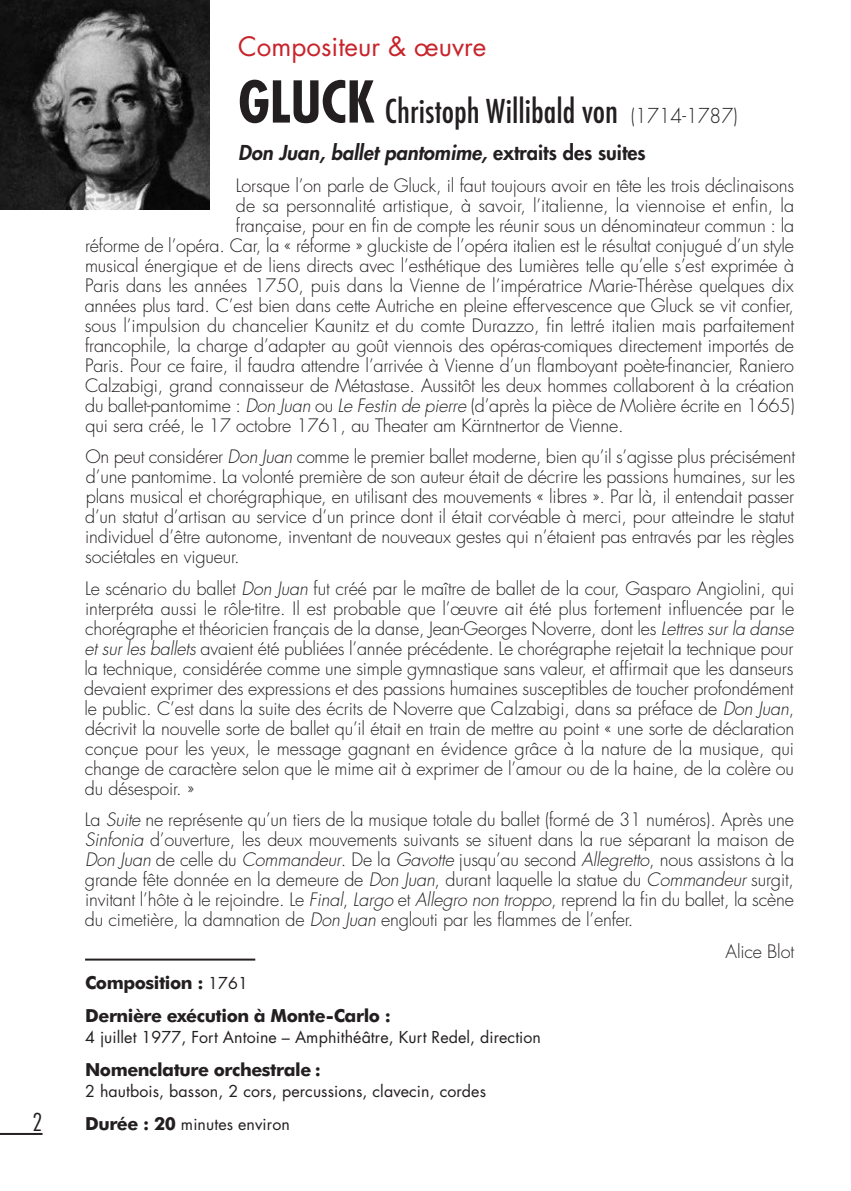
<style>
.page{position:relative;width:851px;height:1191px;background:#fff}
.page>*{position:absolute;margin:0;border:0;box-sizing:border-box;transform-origin:0 0}
.t1{font:500 condensed 32px "Futura";color:#231f20}
.t2{font:26px "Futura";color:#c8242b}
.t3{font:300 condensed 24px "Futura";color:#231f20}
.t4{font:italic 800 20px "Futura";color:#231f20}
.t5{font:300 18px/20px "Futura";letter-spacing:-.01em;color:#231f20;text-align:justify}
.t6{font:700 18px/33.2px "Futura BT";letter-spacing:-.025em;color:#231f20}
.t7{font:16px/32.6px "Futura";letter-spacing:.005em;color:#231f20}
.s1{font-weight:700;font-size:56px}
.s2{font-weight:300;font-stretch:normal;font-size:20px}
.s3{font-style:normal}
.s4{font-style:italic}
.s5{font-family:"Futura";font-weight:400;font-size:16px}
.s6{font-family:"Futura BT";font-weight:700;font-size:18px}
</style>
<div class="page">
<hr style="left:0;top:1133px;width:43px;height:2px;background:#231f20">
<img style="left:0;top:0;width:210px;height:210px">
<hr style="left:85px;top:958px;width:170px;height:2px;background:#231f20">
<h3 class="t3" style="left:33px;top:1111px;width:11px">2</h3>
<h2 class="t2" style="left:238px;top:34px;width:249px">Compositeur &amp; œuvre</h2>
<h1 class="t1" style="left:238px;top:93px;width:501px"><span class="s1">GLUCK</span> Christoph Willibald von <span class="s2">(1714-1787)</span></h1>
<p class="t4" style="left:238px;top:143px;width:409px">Don Juan, ballet pantomime, <span class="s3">extraits des suites</span></p>
<p class="t5" style="left:236px;top:177px;width:559px">Lorsque l’on parle de Gluck, il faut toujours avoir en tête les trois déclinaisons</p>
<p class="t5" style="left:236px;top:197px;width:559px">de sa personnalité artistique, à savoir, l’italienne, la viennoise et enfin, la</p>
<p class="t5" style="left:236px;top:217px;width:559px">française, pour en fin de compte les réunir sous un dénominateur commun : la</p>
<p class="t5" style="left:85px;top:237px;width:710px">réforme de l’opéra. Car, la « réforme » gluckiste de l’opéra italien est le résultat conjugué d’un style</p>
<p class="t5" style="left:85px;top:257px;width:710px">musical énergique et de liens directs avec l’esthétique des Lumières telle qu’elle s’est exprimée à</p>
<p class="t5" style="left:85px;top:277px;width:710px">Paris dans les années 1750, puis dans la Vienne de l’impératrice Marie-Thérèse quelques dix</p>
<p class="t5" style="left:85px;top:297px;width:710px">années plus tard. C’est bien dans cette Autriche en pleine effervescence que Gluck se vit confier,</p>
<p class="t5" style="left:85px;top:317px;width:710px">sous l’impulsion du chancelier Kaunitz et du comte Durazzo, fin lettré italien mais parfaitement</p>
<p class="t5" style="left:85px;top:337px;width:710px">francophile, la charge d’adapter au goût viennois des opéras-comiques directement importés de</p>
<p class="t5" style="left:85px;top:357px;width:710px">Paris. Pour ce faire, il faudra attendre l’arrivée à Vienne d’un flamboyant poète-financier, Raniero</p>
<p class="t5" style="left:85px;top:377px;width:710px">Calzabigi, grand connaisseur de Métastase. Aussitôt les deux hommes collaborent à la création</p>
<p class="t5" style="left:85px;top:397px;width:711px">du ballet-pantomime : <span class="s4">Don Juan</span> ou <span class="s4">Le Festin de pierre</span> (d’après la pièce de Molière écrite en 1665)</p>
<p class="t5" style="left:85px;top:417px;width:539px">qui sera créé, le 17 octobre 1761, au Theater am Kärntnertor de Vienne.</p>
<p class="t5" style="left:85px;top:448px;width:711px">On peut considérer <span class="s4">Don Juan</span> comme le premier ballet moderne, bien qu’il s’agisse plus précisément d’une pantomime. La volonté première de son auteur était de décrire les passions humaines, sur les plans musical et chorégraphique, en utilisant des mouvements « libres ». Par là, il entendait passer d’un statut d’artisan au service d’un prince dont il était corvéable à merci, pour atteindre le statut individuel d’être autonome, inventant de nouveaux gestes qui n’étaient pas entravés par les règles sociétales en vigueur.</p>
<p class="t5" style="left:84px;top:579px;width:711px">Le scénario du ballet <span class="s4">Don Juan</span> fut créé par le maître de ballet de la cour, Gasparo Angiolini, qui interpréta aussi le rôle-titre. Il est probable que l’œuvre ait été plus fortement influencée par le chorégraphe et théoricien français de la danse, Jean-Georges Noverre, dont les <span class="s4">Lettres sur la danse et sur les ballets</span> avaient été publiées l’année précédente. Le chorégraphe rejetait la technique pour la technique, considérée comme une simple gymnastique sans valeur, et affirmait que les danseurs devaient exprimer des expressions et des passions humaines susceptibles de toucher profondément le public. C’est dans la suite des écrits de Noverre que Calzabigi, dans sa préface de <span class="s4">Don Juan</span>, décrivit la nouvelle sorte de ballet qu’il était en train de mettre au point « une sorte de déclaration conçue pour les yeux, le message gagnant en évidence grâce à la nature de la musique, qui change de caractère selon que le mime ait à exprimer de l’amour ou de la haine, de la colère ou du désespoir. »</p>
<p class="t5" style="left:85px;top:811px;width:710px">La <span class="s4">Suite</span> ne représente qu’un tiers de la musique totale du ballet (formé de 31 numéros). Après une <span class="s4">Sinfonia</span> d’ouverture, les deux mouvements suivants se situent dans la rue séparant la maison de <span class="s4">Don Juan</span> de celle du <span class="s4">Commandeur</span>. De la <span class="s4">Gavotte</span> jusqu’au second <span class="s4">Allegretto</span>, nous assistons à la grande fête donnée en la demeure de <span class="s4">Don Juan</span>, durant laquelle la statue du <span class="s4">Commandeur</span> surgit, invitant l’hôte à le rejoindre. Le <span class="s4">Final</span>, <span class="s4">Largo</span> et <span class="s4">Allegro non troppo</span>, reprend la fin du ballet, la scène du cimetière, la damnation de <span class="s4">Don Juan</span> englouti par les flammes de l’enfer.</p>
<p class="t5" style="left:725px;top:942px;width:70px">Alice Blot</p>
<p class="t6" style="left:85px;top:967px;width:307px">Composition : <span class="s5">1761<br></span>Dernière exécution à Monte-Carlo :</p>
<p class="t7" style="left:85px;top:1022px;width:457px">4 juillet 1977, Fort Antoine – Amphithéâtre, Kurt Redel, direction</p>
<p class="t6" style="left:85px;top:1054px;width:237px">Nomenclature orchestrale :</p>
<p class="t7" style="left:85px;top:1076px;width:402px">2 hautbois, basson, 2 cors, percussions, clavecin, cordes<br><span class="s6">Durée : 20</span> minutes environ</p>
</div>
